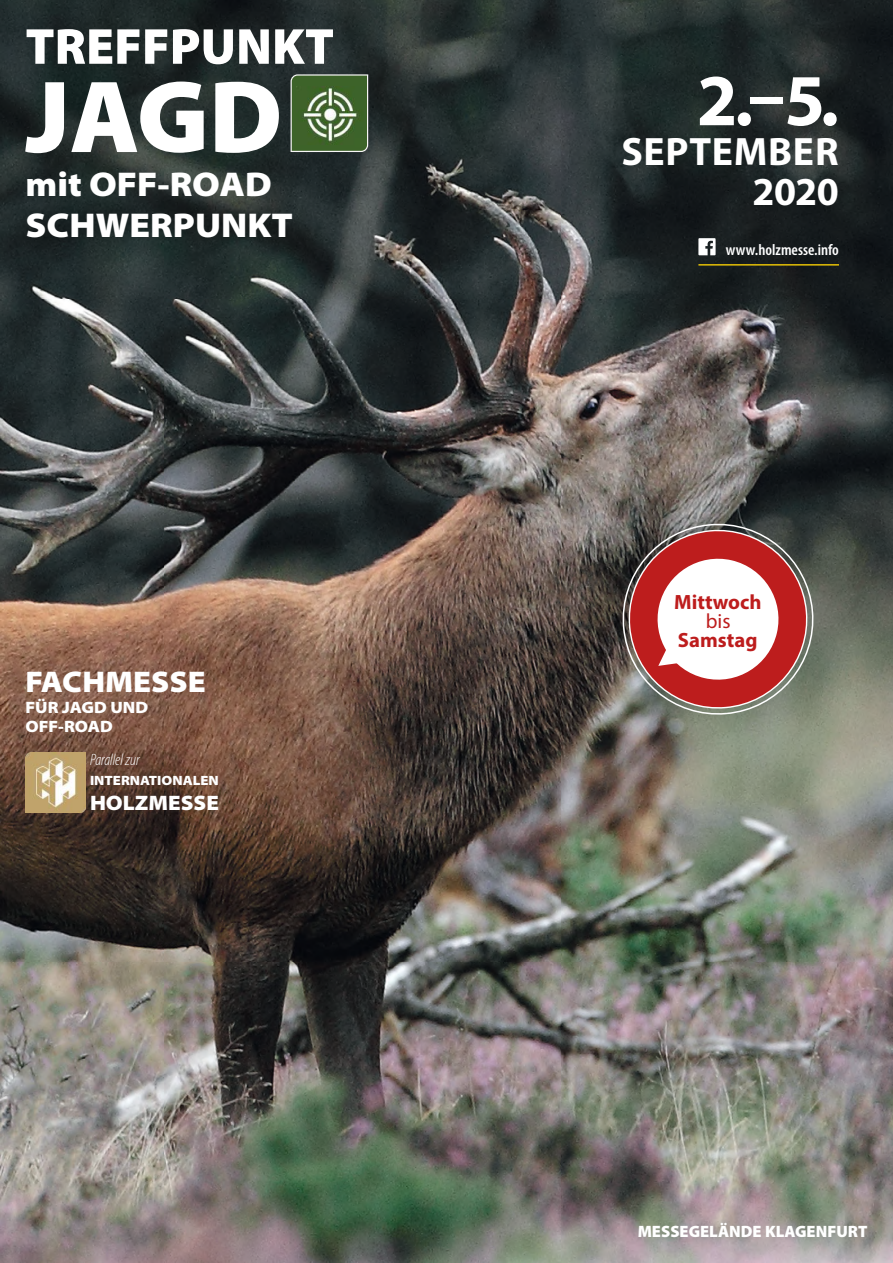
<style>
.page{position:relative;width:893px;height:1263px;background:#fff}
.page>*{position:absolute;margin:0;border:0;box-sizing:border-box;transform-origin:0 0}
.t1{font:900 103.5px "Myriad Pro";color:#fff}
.t2{font:700 73.65px "Myriad Pro";color:#fff}
.t3{font:900 51px "Myriad Pro";color:#fff}
.t4{font:700 39.75px/39.8px "Myriad Pro";letter-spacing:.015em;color:#fff;text-align:right}
.t5{font:900 semi-expanded 34.5px/41.4px "Myriad Pro";color:#fff}
.t6{font:900 semi-expanded 30px "Myriad Pro";color:#fff}
.t7{font:900 semi-expanded 21px "Myriad Pro";color:#fff}
.t8{font:700 20.7px "Myriad Pro";color:#bd1d1d}
.t9{font:20.7px "Myriad Pro";color:#bd1d1d}
.t10{font:900 16.5px "Myriad Pro";color:#fff}
.t11{font:900 semi-expanded 16.5px/19.8px "Myriad Pro";color:#fff}
.t12{font:italic 300 condensed 16.5px "Myriad Pro";color:#fff}
.t13{font:600 condensed 15.75px "Myriad Pro";color:#fff}
.t14{font:900 semi-expanded 13.5px "Myriad Pro";color:#fff}
</style>
<div class="page">
<img style="left:0;top:0;width:893px;height:1263px">
<svg style="left:291px;top:74px;width:77px;height:78px;background:#587747"></svg>
<img style="left:296px;top:87px;width:68px;height:57px">
<div style="left:360px;top:140px;width:6px;height:7px;background:#3d6429"></div>
<div style="left:355px;top:138px;width:11px;height:8px;background:#3d6429"></div>
<img style="left:26px;top:753px;width:59px;height:59px">
<hr style="left:698px;top:264px;width:141px;height:2px;background:#ecc505">
<svg style="left:698px;top:238px;width:18px;height:17px"></svg>
<svg style="left:619px;top:520px;width:198px;height:198px"></svg>
<h3 class="t3" style="left:26px;top:18px;width:310px">TREFFPUNKT</h3>
<h1 class="t1" style="left:26px;top:58px;width:258px">JAGD</h1>
<h2 class="t2" style="left:697px;top:52px;width:144px">2.–5.</h2>
<h3 class="t4" style="left:621px;top:130px;width:219px">SEPTEMBER<br>2020</h3>
<p class="t13" style="left:726px;top:241px;width:115px">www.holzmesse.info</p>
<h3 class="t5" style="left:26px;top:164px;width:269px">mit OFF-ROAD<br>SCHWERPUNKT</h3>
<h3 class="t6" style="left:26px;top:665px;width:182px">FACHMESSE</h3>
<p class="t11" style="left:26px;top:697px;width:124px">FÜR JAGD UND<br>OFF-ROAD</p>
<p class="t12" style="left:90px;top:751px;width:51px">Parallel zur</p>
<p class="t14" style="left:90px;top:772px;width:130px">INTERNATIONALEN</p>
<p class="t7" style="left:90px;top:791px;width:131px">HOLZMESSE</p>
<p class="t8" style="left:674px;top:589px;width:89px">Mittwoch</p>
<p class="t9" style="left:706px;top:608px;width:26px">bis</p>
<p class="t8" style="left:678px;top:627px;width:81px">Samstag</p>
<p class="t10" style="left:638px;top:1222px;width:231px">MESSEGELÄNDE KLAGENFURT</p>
</div>
